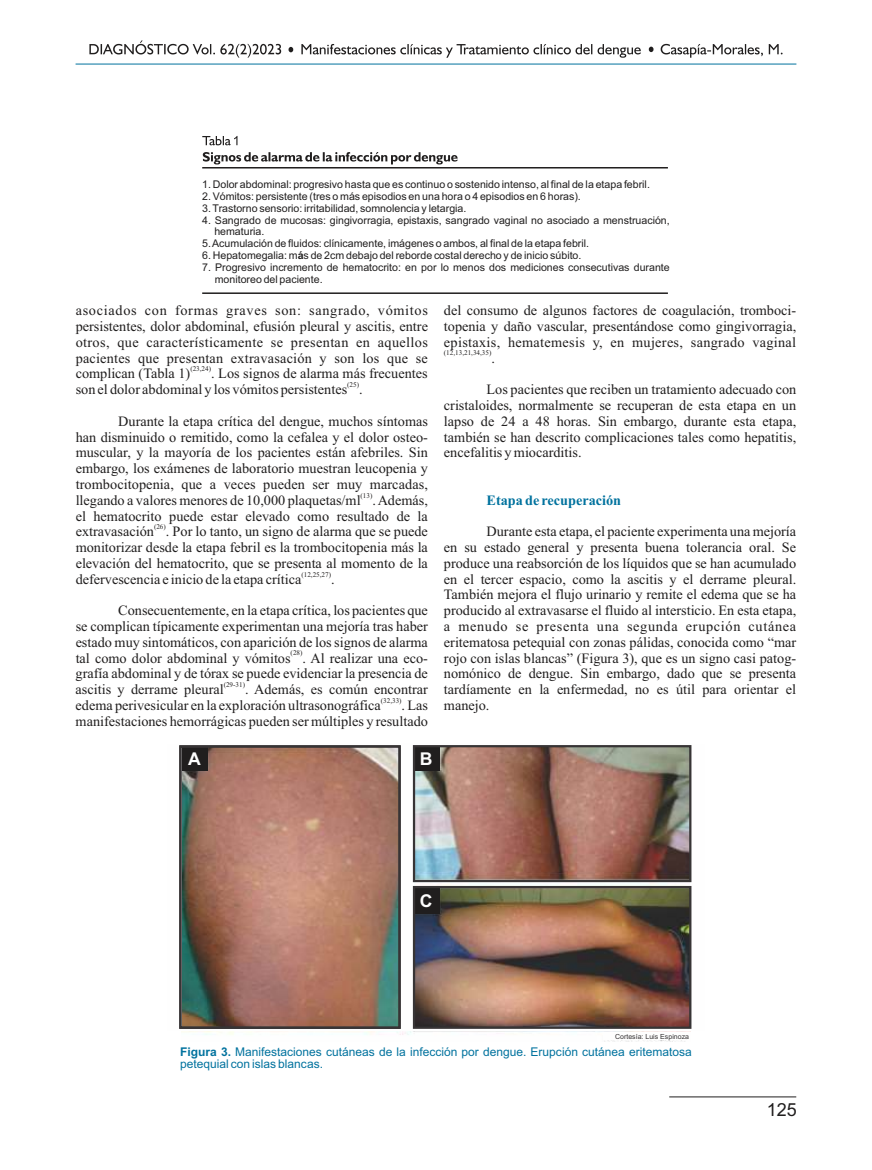
<style>
.page{position:relative;width:872px;height:1170px;background:#fff}
.page>*{position:absolute;margin:0;border:0;box-sizing:border-box;transform-origin:0 0}
.t1{font:18px "Arial";color:#201e1e}
.t2{font:700 17.55px "Arial";color:#fefefe}
.t3{font:14.25px/15.8px "Times New Roman";color:#201e1e;text-align:justify}
.t4{font:700 14.25px "Times New Roman";color:#00729e}
.t5{font:12px/12.3px "Arial";color:#00729e}
.t6{font:10.65px/11.9px "Arial";color:#201e1e}
.t7{font:7.2px "Times New Roman";color:#201e1e}
.t8{font:7.05px "Arial";color:#373435}
.s1{font-weight:700}
</style>
<div class="page">
<hr style="left:669px;top:1096px;width:127px;height:1px;background:#201e1e">
<hr style="left:202px;top:167px;width:466px;height:1px;background:#201e1e">
<hr style="left:202px;top:292px;width:466px;height:2px;background:#201e1e">
<svg style="left:202px;top:136px;width:255px;height:28px"></svg>
<img style="left:181px;top:748px;width:509px;height:293px">
<div style="left:181px;top:746px;width:27px;height:25px;background:#201e1e"></div>
<div style="left:413px;top:746px;width:27px;height:25px;background:#201e1e"></div>
<div style="left:413px;top:887px;width:26px;height:26px;background:#201e1e"></div>
<div style="left:399px;top:743px;width:15px;height:287px;background:#fefefe"></div>
<hr style="left:180px;top:1027px;width:512px;height:3px;background:#fefefe">
<div style="left:179px;top:745px;width:222px;height:283px;border:2px solid #373435"></div>
<div style="left:413px;top:885px;width:278px;height:143px;border:2px solid #373435"></div>
<div style="left:413px;top:745px;width:278px;height:137px;border:2px solid #373435"></div>
<div style="left:603px;top:1031px;width:87px;height:8px;background:#fefefe"></div>
<hr style="left:76px;top:64px;width:720px;height:1px;background:#00729e">
<svg style="left:89px;top:40px;width:693px;height:18px"></svg>
<p class="t6" style="left:202px;top:179px;width:449px">1. Dolor abdominal: progresivo hasta que es continuo o sostenido intenso, al final de la etapa febril.</p>
<p class="t6" style="left:202px;top:191px;width:380px">2. Vómitos: persistente (tres o más episodios en una hora o 4 episodios en 6 horas).</p>
<p class="t6" style="left:202px;top:203px;width:266px">3. Trastorno sensorio: irritabilidad, somnolencia y letargia.</p>
<p class="t6" style="left:214px;top:215px;width:457px;text-indent:-12px">4. Sangrado de mucosas: gingivorragia, epistaxis, sangrado vaginal no asociado a menstruación, hematuria.</p>
<p class="t6" style="left:202px;top:238px;width:388px">5. Acumulación de fluidos: clínicamente, imágenes o ambos, al final de la etapa febril.</p>
<p class="t6" style="left:202px;top:250px;width:381px">6. Hepatomegalia: m<span class="s1">á</span>s de 2cm debajo del reborde costal derecho y de inicio súbito.</p>
<p class="t6" style="left:215px;top:262px;width:456px;text-indent:-13px">7. Progresivo incremento de hematocrito: en por lo menos dos mediciones consecutivas durante monitoreo del paciente.</p>
<p class="t3" style="left:76px;top:304px;width:354px">asociados con formas graves son: sangrado, vómitos persistentes, dolor abdominal, efusión pleural y ascitis, entre otros, que característicamente se presentan en aquellos pacientes que presentan extravasación y son los que se</p>
<p class="t7" style="left:190px;top:366px;width:22px">(23,24)</p>
<p class="t3" style="left:76px;top:367px;width:116px">complican (Tabla 1)</p>
<p class="t3" style="left:211px;top:367px;width:218px">. Los signos de alarma más frecuentes</p>
<p class="t7" style="left:347px;top:382px;width:13px">(25)</p>
<p class="t3" style="left:76px;top:383px;width:288px">son el dolor abdominal y los vómitos persistentes .</p>
<p class="t3" style="left:76px;top:414px;width:354px;text-indent:43px">Durante la etapa crítica del dengue, muchos síntomas han disminuido o remitido, como la cefalea y el dolor osteo&shy;muscular, y la mayoría de los pacientes están afebriles. Sin embargo, los exámenes de laboratorio muestran leucopenia y trombocitopenia, que a veces pueden ser muy marcadas,</p>
<p class="t7" style="left:360px;top:492px;width:13px">(13)</p>
<p class="t3" style="left:76px;top:493px;width:354px">llegando a valores menores de 10,000 plaquetas/ml . Además, el hematocrito puede estar elevado como resultado de la</p>
<p class="t7" style="left:154px;top:524px;width:13px">(26)</p>
<p class="t3" style="left:76px;top:525px;width:354px">extravasación . Por lo tanto, un signo de alarma que se puede monitorizar desde la etapa febril es la trombocitopenia más la elevación del hematocrito, que se presenta al momento de la</p>
<p class="t7" style="left:301px;top:571px;width:31px">(12,25,27)</p>
<p class="t3" style="left:76px;top:572px;width:227px">defervescencia e inicio de la etapa crítica</p>
<p class="t3" style="left:331px;top:572px;width:5px">.</p>
<p class="t3" style="left:76px;top:604px;width:354px;text-indent:43px">Consecuentemente, en la etapa crítica, los pacientes que se complican típicamente experimentan una mejoría tras haber estado muy sintomáticos, con aparición de los signos de alarma</p>
<p class="t7" style="left:291px;top:650px;width:13px">(28)</p>
<p class="t3" style="left:76px;top:651px;width:354px">tal como dolor abdominal y vómitos . Al realizar una eco&shy;grafía abdominal y de tórax se puede evidenciar la presencia de</p>
<p class="t7" style="left:224px;top:682px;width:23px">(29-31)</p>
<p class="t3" style="left:76px;top:683px;width:149px">ascitis y derrame pleural</p>
<p class="t3" style="left:245px;top:683px;width:184px">. Además, es común encontrar</p>
<p class="t7" style="left:381px;top:697px;width:22px">(32,33)</p>
<p class="t3" style="left:76px;top:698px;width:307px">edema perivesicular en la exploración ultrasonográfica</p>
<p class="t3" style="left:76px;top:698px;width:354px;text-align:right">. Las<br>manifestaciones hemorrágicas pueden ser múltiples y resultado</p>
<p class="t2" style="left:188px;top:752px;width:14px">A</p>
<p class="t2" style="left:420px;top:752px;width:14px">B</p>
<p class="t3" style="left:444px;top:304px;width:354px">del consumo de algunos factores de coagulación, tromboci&shy;topenia y daño vascular, presentándose como gingivorragia, epistaxis, hematemesis y, en mujeres, sangrado vaginal</p>
<p class="t7" style="left:444px;top:350px;width:49px">(12,13,21,34,35)</p>
<p class="t3" style="left:491px;top:351px;width:5px">.</p>
<p class="t3" style="left:444px;top:383px;width:354px;text-indent:43px">Los pacientes que reciben un tratamiento adecuado con cristaloides, normalmente se recuperan de esta etapa en un lapso de 24 a 48 horas. Sin embargo, durante esta etapa, también se han descrito complicaciones tales como hepatitis, encefalitis y miocarditis.</p>
<p class="t4" style="left:486px;top:495px;width:136px">Etapa de recuperación</p>
<p class="t3" style="left:444px;top:525px;width:354px;text-indent:43px">Durante esta etapa, el paciente experimenta una mejoría en su estado general y presenta buena tolerancia oral. Se produce una reabsorción de los líquidos que se han acumulado en el tercer espacio, como la ascitis y el derrame pleural.<br>También mejora el flujo urinario y remite el edema que se ha producido al extravasarse el fluido al intersticio. En esta etapa, a menudo se presenta una segunda erupción cutánea eritematosa petequial con zonas pálidas, conocida como “mar rojo con islas blancas” (Figura 3), que es un signo casi patog&shy;nomónico de dengue. Sin embargo, dado que se presenta tardíamente en la enfermedad, no es útil para orientar el manejo.</p>
<p class="t2" style="left:420px;top:894px;width:14px">C</p>
<p class="t8" style="left:615px;top:1033px;width:75px">Cortesía: Luis Espinoza</p>
<p class="t5" style="left:180px;top:1046px;width:513px"><span class="s1">Figura 3.</span> Manifestaciones cutáneas de la infección por dengue. Erupción cutánea eritematosa petequial con islas blancas.</p>
<p class="t1" style="left:767px;top:1102px;width:32px">125</p>
</div>
